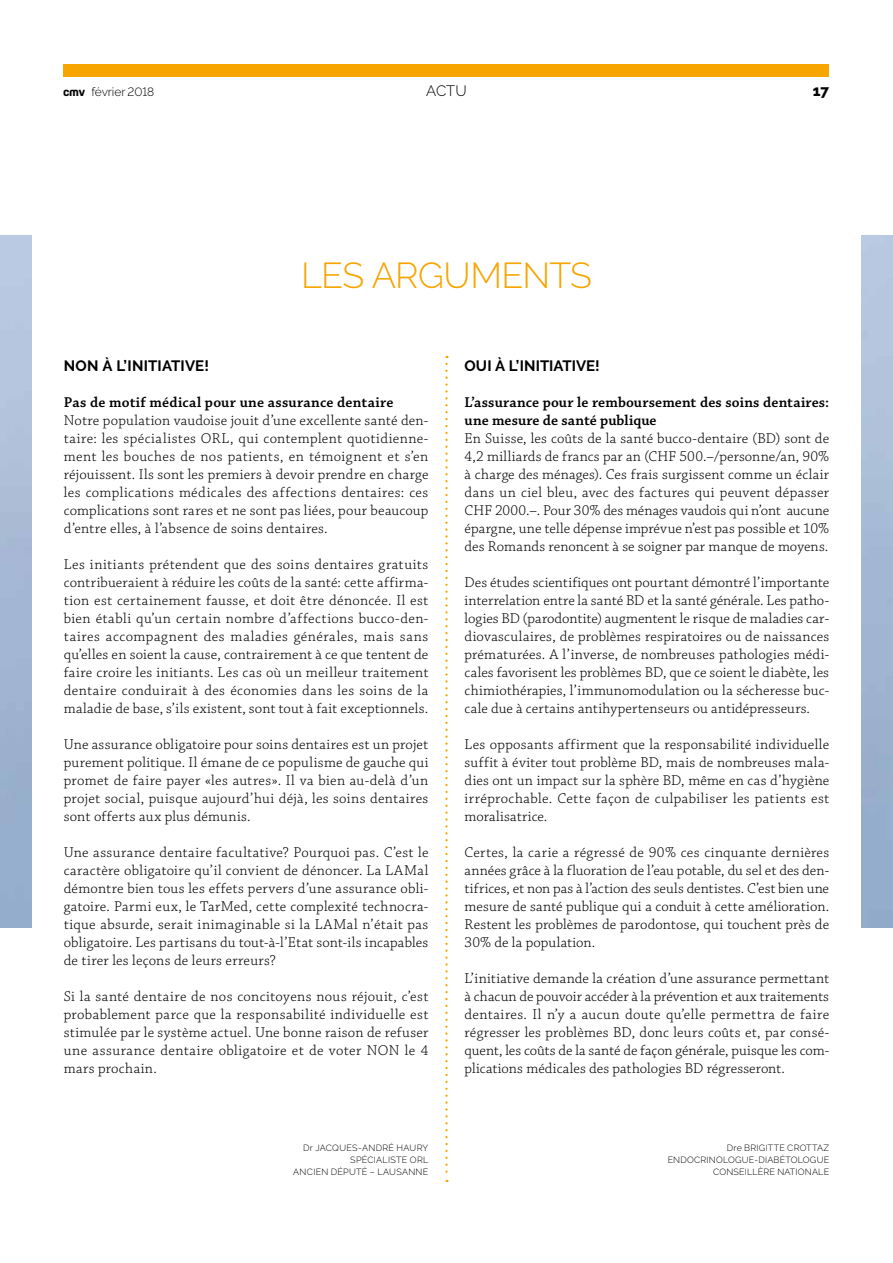
<style>
.page{position:relative;width:893px;height:1263px;background:#fff}
.page>*{position:absolute;margin:0;border:0;box-sizing:border-box;transform-origin:0 0}
.t1{font:300 36px "Raleway";letter-spacing:-.02em;color:#f7a500}
.t2{font:300 15px/18px "Chaparral Pro";letter-spacing:.015em;color:#000;text-align:justify}
.t3{font:600 15px/18px "Chaparral Pro";letter-spacing:.01em;color:#000}
.t4{font:700 15px "Raleway";letter-spacing:.005em;color:#000}
.t5{font:300 15px "Raleway";color:#000}
.t6{font:800 15px "Raleway";color:#000}
.t7{font:300 12px "Raleway";letter-spacing:-.005em;color:#000}
.t8{font:300 9px/12px "Raleway";letter-spacing:.025em;color:#000;text-align:right}
.s1{font-family:"Idealista";font-weight:700}
</style>
<div class="page">
<div style="left:64px;top:64px;width:765px;height:13px;background:#f7a500"></div>
<svg style="left:445px;top:364px;width:3px;height:818px"></svg>
<p class="t7" style="left:63px;top:85px;width:93px"><span class="s1">cmv</span> février 2018</p>
<p class="t5" style="left:426px;top:82px;width:42px">ACTU</p>
<p class="t6" style="left:813px;top:82px;width:18px">17</p>
<h1 class="t1" style="left:301px;top:254px;width:292px">LES ARGUMENTS</h1>
<p class="t4" style="left:64px;top:357px;width:147px">NON À L’INITIATIVE!</p>
<p class="t3" style="left:64px;top:394px;width:331px">Pas de motif médical pour une assurance dentaire</p>
<p class="t2" style="left:64px;top:412px;width:366px">Notre population vaudoise jouit d’une excellente santé den&shy;taire: les spécialistes ORL, qui contemplent quotidienne&shy;ment les bouches de nos patients, en témoignent et s’en réjouissent. Ils sont les premiers à devoir prendre en charge les complications médicales des affections dentaires: ces complications sont rares et ne sont pas liées, pour beaucoup d’entre elles, à l’absence de soins dentaires.</p>
<p class="t2" style="left:64px;top:556px;width:366px">Les initiants prétendent que des soins dentaires gratuits contribueraient à réduire les coûts de la santé: cette affirma&shy;tion est certainement fausse, et doit être dénoncée. Il est bien établi qu’un certain nombre d’affections bucco-den&shy;taires accompagnent des maladies générales, mais sans qu’elles en soient la cause, contrairement à ce que tentent de faire croire les initiants. Les cas où un meilleur traitement dentaire conduirait à des économies dans les soins de la maladie de base, s’ils existent, sont tout à fait exceptionnels.</p>
<p class="t2" style="left:64px;top:736px;width:366px">Une assurance obligatoire pour soins dentaires est un projet purement politique. Il émane de ce populisme de gauche qui promet de faire payer «les autres». Il va bien au-delà d’un projet social, puisque aujourd’hui déjà, les soins dentaires sont offerts aux plus démunis.</p>
<p class="t2" style="left:64px;top:844px;width:366px">Une assurance dentaire facultative? Pourquoi pas. C’est le caractère obligatoire qu’il convient de dénoncer. La LAMal démontre bien tous les effets pervers d’une assurance obli&shy;gatoire. Parmi eux, le TarMed, cette complexité technocra&shy;tique absurde, serait inimaginable si la LAMal n’était pas obligatoire. Les partisans du tout-à-l’Etat sont-ils incapables de tirer les leçons de leurs erreurs?</p>
<p class="t2" style="left:64px;top:988px;width:366px">Si la santé dentaire de nos concitoyens nous réjouit, c’est probablement parce que la responsabilité individuelle est stimulée par le système actuel. Une bonne raison de refuser une assurance dentaire obligatoire et de voter NON le 4 mars prochain.</p>
<p class="t8" style="left:293px;top:1142px;width:137px">Dr JACQUES-ANDRÉ HAURY<br>SPÉCIALISTE ORL<br>ANCIEN DÉPUTÉ – LAUSANNE</p>
<p class="t4" style="left:465px;top:357px;width:137px">OUI À L’INITIATIVE!</p>
<p class="t3" style="left:465px;top:394px;width:366px">L’assurance pour le remboursement des soins dentaires: une mesure de santé publique</p>
<p class="t2" style="left:465px;top:430px;width:366px">En Suisse, les coûts de la santé bucco-dentaire (BD) sont de 4,2 milliards de francs par an (CHF 500.–/personne/an, 90% à charge des ménages). Ces frais surgissent comme un éclair dans un ciel bleu, avec des factures qui peuvent dépasser CHF 2000.–. Pour 30% des ménages vaudois qui n’ont aucune épargne, une telle dépense imprévue n’est pas possible et 10% des Romands renoncent à se soigner par manque de moyens.</p>
<p class="t2" style="left:465px;top:574px;width:366px">Des études scientifiques ont pourtant démontré l’importante interrelation entre la santé BD et la santé générale. Les patho&shy;logies BD (parodontite) augmentent le risque de maladies car&shy;diovasculaires, de problèmes respiratoires ou de naissances prématurées. A l’inverse, de nombreuses pathologies médi&shy;cales favorisent les problèmes BD, que ce soient le diabète, les chimiothérapies, l’immunomodulation ou la sécheresse buc&shy;cale due à certains antihypertenseurs ou antidépresseurs.</p>
<p class="t2" style="left:465px;top:736px;width:366px">Les opposants affirment que la responsabilité individuelle suffit à éviter tout problème BD, mais de nombreuses mala&shy;dies ont un impact sur la sphère BD, même en cas d’hygiène irréprochable. Cette façon de culpabiliser les patients est moralisatrice.</p>
<p class="t2" style="left:465px;top:844px;width:366px">Certes, la carie a régressé de 90% ces cinquante dernières années grâce à la fluoration de l’eau potable, du sel et des den&shy;tifrices, et non pas à l’action des seuls dentistes. C’est bien une mesure de santé publique qui a conduit à cette amélioration.<br>Restent les problèmes de parodontose, qui touchent près de 30% de la population.</p>
<p class="t2" style="left:465px;top:970px;width:366px">L’initiative demande la création d’une assurance permettant à chacun de pouvoir accéder à la prévention et aux traitements dentaires. Il n’y a aucun doute qu’elle permettra de faire régresser les problèmes BD, donc leurs coûts et, par consé&shy;quent, les coûts de la santé de façon générale, puisque les com&shy;plications médicales des pathologies BD régresseront.</p>
<p class="t8" style="left:668px;top:1142px;width:163px">Dre BRIGITTE CROTTAZ<br>ENDOCRINOLOGUE-DIABÉTOLOGUE<br>CONSEILLÈRE NATIONALE</p>
</div>
